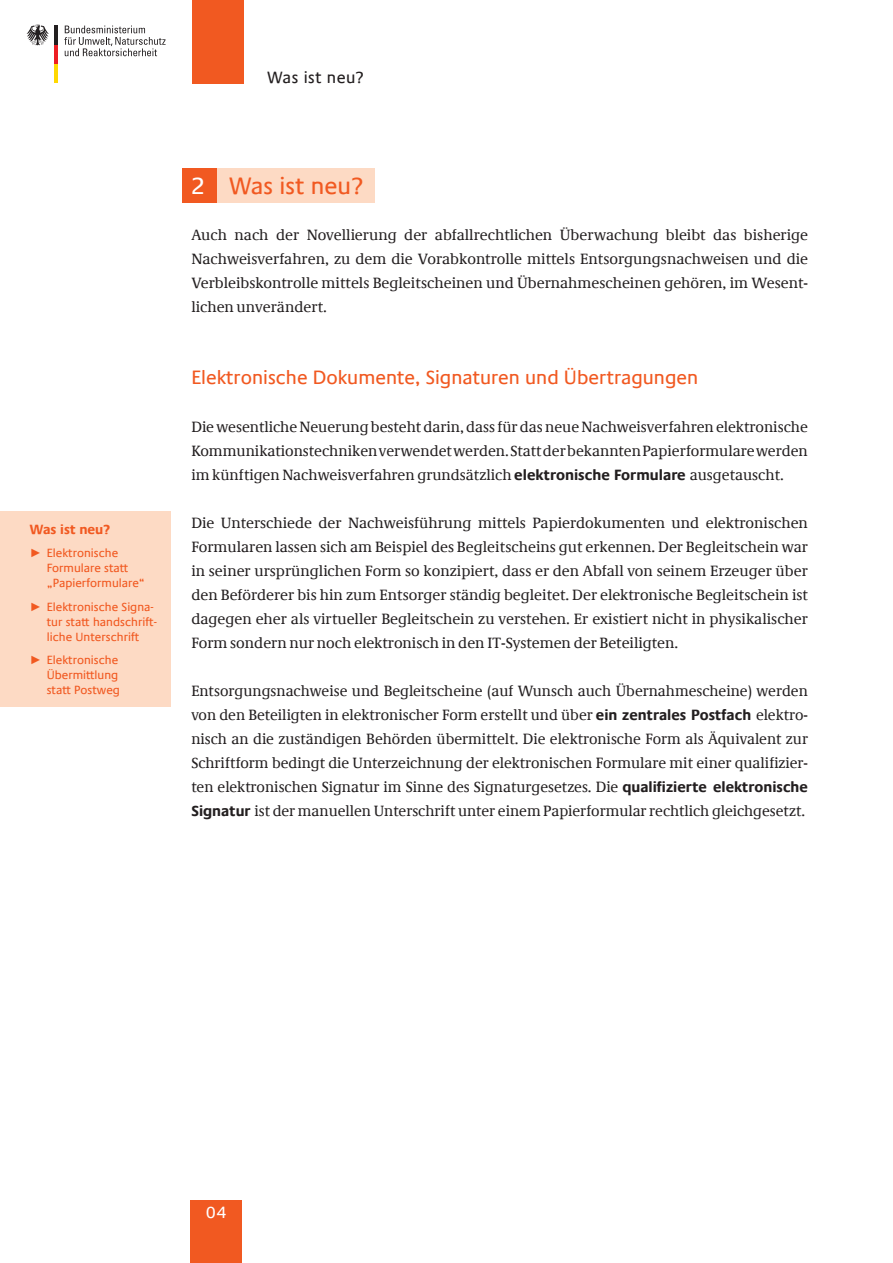
<style>
.page{position:relative;width:893px;height:1263px;background:#fff}
.page>*{position:absolute;margin:0;border:0;box-sizing:border-box;transform-origin:0 0}
.t1{font:24px "Praxis Com";letter-spacing:-.005em;color:#f15921}
.t2{font:19.5px "Praxis Com";color:#f15921}
.t3{font:16.5px "Praxis Com";letter-spacing:.025em;color:#231f20}
.t4{font:16.5px "Praxis Com";color:#fff}
.t5{font:15px/24px "Demos Com";color:#231f20;text-align:justify}
.t6{font:700 13.5px "Praxis Com";color:#f15921}
.t7{font:12px/15px "Praxis Com";color:#f15921}
.s1{font-family:"Arial"}
.s2{color:#fff}
.s3{font-family:"Praxis Com";font-weight:700}
</style>
<div class="page">
<div style="left:191px;top:1200px;width:51px;height:63px;background:#f15921"></div>
<svg style="left:64px;top:26px;width:102px;height:30px"></svg>
<hr style="left:55px;top:64px;width:3px;height:19px;background:#ffd801">
<hr style="left:55px;top:45px;width:3px;height:19px;background:#ee1d23">
<hr style="left:55px;top:26px;width:3px;height:19px;background:#231f20">
<svg style="left:27px;top:25px;width:22px;height:20px"></svg>
<div style="left:192px;top:0;width:51px;height:83px;background:#f15921"></div>
<div style="left:183px;top:169px;width:192px;height:34px;background:#fddac4"></div>
<div style="left:183px;top:169px;width:34px;height:34px;background:#f15921"></div>
<div style="left:0;top:511px;width:170px;height:196px;background:#fddac4"></div>
<p class="t3" style="left:267px;top:68px;width:98px">Was ist neu?</p>
<p class="t6" style="left:30px;top:521px;width:82px">Was ist neu?</p>
<p class="t7" style="left:47px;top:545px;width:100px;text-indent:-17px"><span class="s1">►</span> Elektronische<br>Formulare statt „Papierformulare“</p>
<p class="t7" style="left:47px;top:599px;width:112px;text-indent:-17px"><span class="s1">►</span> Elektronische Signa&shy;tur statt handschrift&shy;liche Unterschrift</p>
<p class="t7" style="left:47px;top:652px;width:75px;text-indent:-17px"><span class="s1">►</span> Elektronische<br>Übermittlung statt Postweg</p>
<h1 class="t1" style="left:191px;top:172px;width:174px"><span class="s2">2</span> Was ist neu?</h1>
<p class="t5" style="left:191px;top:223px;width:618px">Auch nach der Novellierung der abfallrechtlichen Überwachung bleibt das bisherige Nachweisverfahren, zu dem die Vorabkontrolle mittels Entsorgungsnachweisen und die Verbleibskontrolle mittels Begleitscheinen und Übernahmescheinen gehören, im Wesent&shy;lichen unverändert.</p>
<h2 class="t2" style="left:191px;top:366px;width:508px">Elektronische Dokumente, Signaturen und Übertragungen</h2>
<p class="t5" style="left:191px;top:415px;width:618px">Die wesentliche Neuerung besteht darin, dass für das neue Nachweisverfahren elektronische Kommunikationstechniken verwendet werden. Statt der bekannten Papierformulare werden im künftigen Nachweisverfahren grundsätzlich <span class="s3">elektronische Formulare</span> ausgetauscht.</p>
<p class="t5" style="left:191px;top:511px;width:618px">Die Unterschiede der Nachweisführung mittels Papierdokumenten und elektronischen Formularen lassen sich am Beispiel des Begleitscheins gut erkennen. Der Begleitschein war in seiner ursprünglichen Form so konzipiert, dass er den Abfall von seinem Erzeuger über den Beförderer bis hin zum Entsorger ständig begleitet. Der elektronische Begleitschein ist dagegen eher als virtueller Begleitschein zu verstehen. Er existiert nicht in physikalischer Form sondern nur noch elektronisch in den IT-Systemen der Beteiligten.</p>
<p class="t5" style="left:191px;top:679px;width:618px">Entsorgungsnachweise und Begleitscheine (auf Wunsch auch Übernahmescheine) werden von den Beteiligten in elektronischer Form erstellt und über <span class="s3">ein zentrales Postfach</span> elektro&shy;nisch an die zuständigen Behörden übermittelt. Die elektronische Form als Äquivalent zur Schriftform bedingt die Unterzeichnung der elektronischen Formulare mit einer qualifizier&shy;ten elektronischen Signatur im Sinne des Signaturgesetzes. Die <span class="s3">qualifizierte elektronische Signatur</span> ist der manuellen Unterschrift unter einem Papierformular rechtlich gleichgesetzt.</p>
<p class="t4" style="left:206px;top:1203px;width:22px">04</p>
</div>
